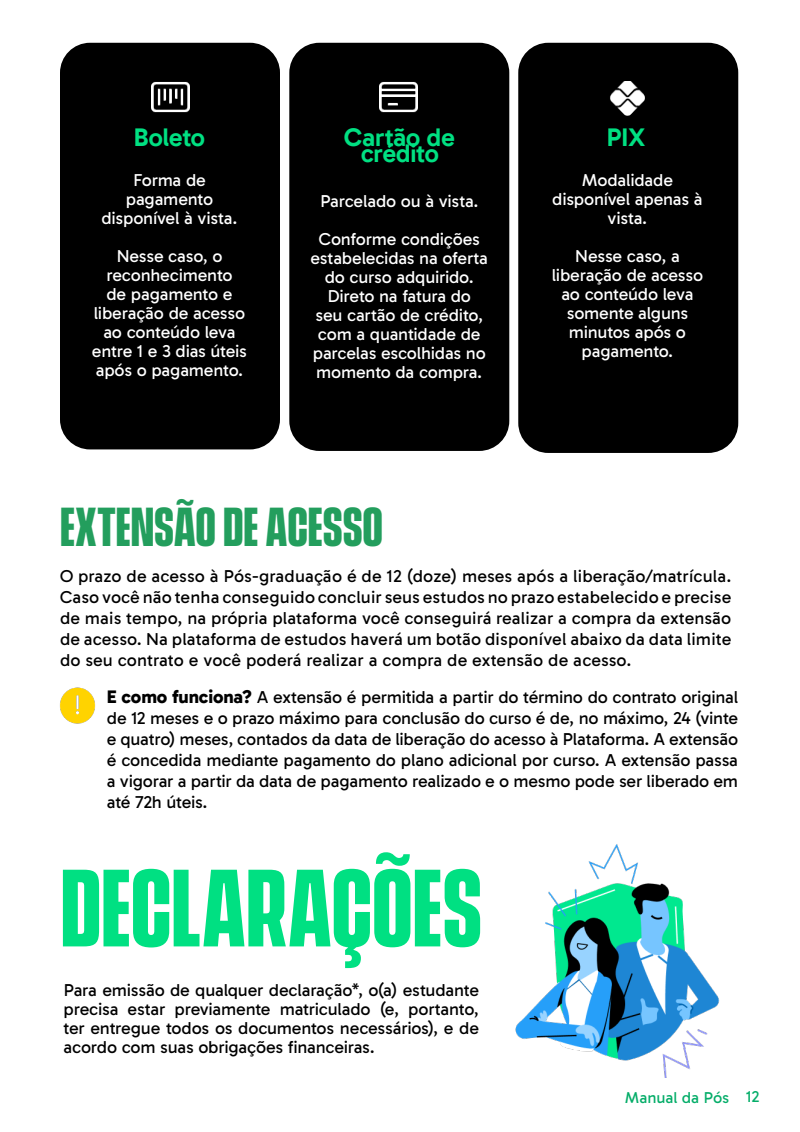
<style>
.page{position:relative;width:800px;height:1132px;background:#fff}
.page>*{position:absolute;margin:0;border:0;box-sizing:border-box;transform-origin:0 0}
.Título_1{font:700 100px "Vanguard CF";letter-spacing:-.005em;color:#00e082}
.Título_1-2{font:700 50px "Vanguard CF";letter-spacing:-.005em;color:#239e5d}
.Destaque{font:700 25px "Aprova Sans";letter-spacing:-.025em;color:#00e082}
.t1{font:17.5px/21px "Aprova Sans";letter-spacing:-.01em;color:#000;text-align:justify}
.t2{font:17.5px/19px "Aprova Sans";letter-spacing:-.015em;color:#fff;text-align:center}
.t3{font:16px "Aprova Sans";color:#05ad69}
.s1{font-weight:900}
</style>
<div class="page">
<div style="left:60px;top:43px;width:220px;height:406px;background:#000;border-radius:30px"></div>
<div style="left:289px;top:43px;width:220px;height:408px;background:#000;border-radius:30px"></div>
<div style="left:518px;top:43px;width:220px;height:410px;background:#000;border-radius:30px"></div>
<img style="left:380px;top:81px;width:38px;height:32px">
<img style="left:151px;top:81px;width:39px;height:32px">
<img style="left:610px;top:81px;width:35px;height:34px">
<img style="left:60px;top:687px;width:35px;height:37px">
<img style="left:515px;top:844px;width:205px;height:233px">
<p class="Destaque" style="left:134px;top:122px;width:73px">Boleto</p>
<p class="Destaque" style="left:344px;top:122px;width:113px">Cartão de</p>
<p class="Destaque" style="left:607px;top:122px;width:40px">PIX</p>
<p class="t2" style="left:133px;top:171px;width:74px">Forma de</p>
<p class="t2" style="left:102px;top:190px;width:137px">pagamento disponível à vista.</p>
<p class="t2" style="left:92px;top:247px;width:157px">Nesse caso, o reconhecimento<br>de pagamento e liberação de acesso ao conteúdo leva entre 1 e 3 dias úteis após o pagamento.</p>
<p class="Destaque" style="left:361px;top:138px;width:80px">crédito</p>
<p class="t2" style="left:552px;top:171px;width:152px">Modalidade disponível apenas à vista.</p>
<p class="t2" style="left:552px;top:247px;width:153px">Nesse caso, a liberação de acesso ao conteúdo leva somente alguns minutos após o pagamento.</p>
<p class="t2" style="left:320px;top:192px;width:160px">Parcelado ou à vista.</p>
<p class="t2" style="left:310px;top:230px;width:179px">Conforme condições estabelecidas na oferta do curso adquirido.<br>Direto na fatura do<br>seu cartão de crédito, com a quantidade de parcelas escolhidas no momento da compra.</p>
<h1 class="Título_1-2" style="left:60px;top:497px;width:325px">EXTENSÃO DE ACESSO</h1>
<p class="t1" style="left:60px;top:565px;width:673px">O prazo de acesso à Pós-graduação é de 12 (doze) meses após a liberação/matrícula.<br>Caso você não tenha conseguido concluir seus estudos no prazo estabelecido e precise de mais tempo, na própria plataforma você conseguirá realizar a compra da extensão de acesso. Na plataforma de estudos haverá um botão disponível abaixo da data limite do seu contrato e você poderá realizar a compra de extensão de acesso.</p>
<p class="t1" style="left:107px;top:686px;width:633px"><span class="s1">E como funciona?</span> A extensão é permitida a partir do término do contrato original de 12 meses e o prazo máximo para conclusão do curso é de, no máximo, 24 (vinte e quatro) meses, contados da data de liberação do acesso à Plataforma. A extensão é concedida mediante pagamento do plano adicional por curso. A extensão passa a vigorar a partir da data de pagamento realizado e o mesmo pode ser liberado em até 72h úteis.</p>
<h1 class="Título_1" style="left:60px;top:847px;width:424px">DECLARAÇÕES</h1>
<p class="t1" style="left:64px;top:980px;width:417px;line-height:19px">Para emissão de qualquer declaração*, o(a) estudante precisa estar previamente matriculado (e, portanto, ter entregue todos os documentos necessários), e de acordo com suas obrigações financeiras.</p>
<p class="t3" style="left:625px;top:1087px;width:136px">Manual da Pós 12</p>
</div>
